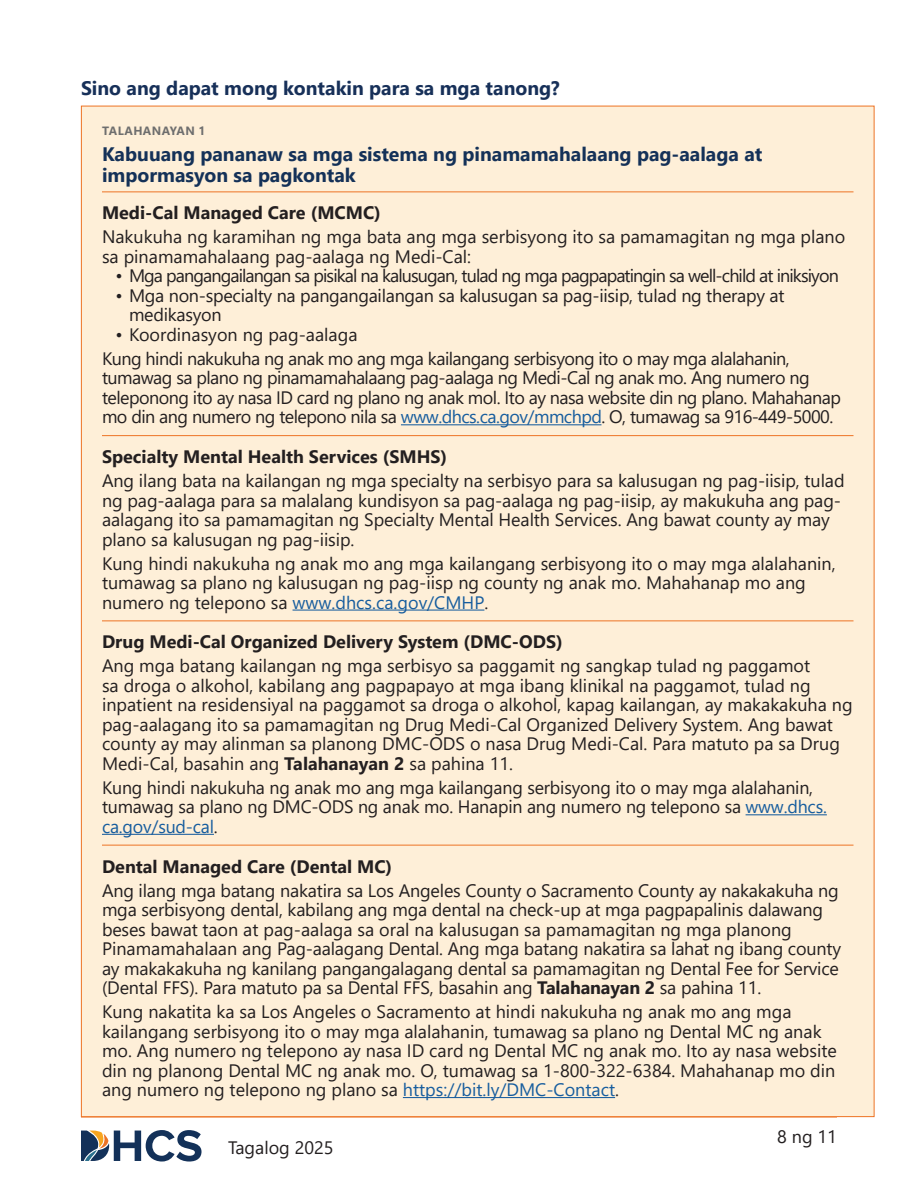
<style>
.page{position:relative;width:918px;height:1188px;background:#fff}
.page>*{position:absolute;margin:0;border:0;box-sizing:border-box;transform-origin:0 0}
.t1{font:700 19.5px/21px "Segoe UI";color:#143158}
.t2{font:700 19.5px "Segoe UI";color:#173059}
.t3{font:18px/19.5px "Segoe UI";letter-spacing:-.005em;color:#231f20}
.t4{font:18px/19.5px "Segoe UI";letter-spacing:-.03em;color:#231f20}
.t5{font:700 18px "Segoe UI";color:#231f20}
.t6{font:18px "Segoe UI";letter-spacing:-.05em;color:#231f20}
.H3-box_number{font:700 12px "Segoe UI";letter-spacing:.035em;color:#6e6e6e}
.s1{color:#175d9e}
.s2{font-weight:700}
</style>
<div class="page">
<hr style="left:81px;top:1116px;width:756px;height:2px;background:#ed7325">
<svg style="left:81px;top:1130px;width:121px;height:32px"></svg>
<div style="left:81px;top:106px;width:793px;height:1011px;background:#feefd8"></div>
<hr style="left:102px;top:192px;width:752px;height:1px;background:#ed7325">
<hr style="left:401px;top:424px;width:200px;height:1px;background:#175d9e">
<hr style="left:102px;top:435px;width:752px;height:1px;background:#ed7325">
<hr style="left:293px;top:610px;width:191px;height:1px;background:#175d9e">
<hr style="left:102px;top:621px;width:752px;height:1px;background:#ed7325">
<hr style="left:746px;top:814px;width:81px;height:1px;background:#175d9e">
<hr style="left:102px;top:834px;width:112px;height:1px;background:#175d9e">
<hr style="left:102px;top:845px;width:752px;height:1px;background:#ed7325">
<hr style="left:403px;top:1097px;width:212px;height:1px;background:#175d9e">
<h3 class="t2" style="left:81px;top:70px;width:480px">Sino ang dapat mong kontakin para sa mga tanong?</h3>
<p class="H3-box_number" style="left:102px;top:120px;width:105px">TALAHANAYAN 1</p>
<h3 class="t1" style="left:102px;top:142px;width:662px">Kabuuang pananaw sa mga sistema ng pinamamahalaang pag-aalaga at impormasyon sa pagkontak</h3>
<p class="t5" style="left:102px;top:196px;width:280px">Medi-Cal Managed Care (MCMC)</p>
<p class="t3" style="left:102px;top:226px;width:745px">Nakukuha ng karamihan ng mga bata ang mga serbisyong ito sa pamamagitan ng mga plano sa pinamamahalaang pag-aalaga ng Medi-Cal:</p>
<p class="t6" style="left:116px;top:259px;width:725px">• Mga pangangailangan sa pisikal na kalusugan, tulad ng mga pagpapatingin sa well-child at iniksiyon</p>
<p class="t3" style="left:129px;top:284px;width:657px;text-indent:-14px">• Mga non-specialty na pangangailangan sa kalusugan sa pag-iisip, tulad ng therapy at medikasyon</p>
<p class="t3" style="left:116px;top:323px;width:244px">• Koordinasyon ng pag-aalaga</p>
<p class="t4" style="left:102px;top:347px;width:740px">Kung hindi nakukuha ng anak mo ang mga kailangang serbisyong ito o may mga alalahanin, tumawag sa plano ng pinamamahalaang pag-aalaga ng Medi-Cal ng anak mo. Ang numero ng teleponong ito ay nasa ID card ng plano ng anak mol. Ito ay nasa website din ng plano. Mahahanap mo din ang numero ng telepono nila sa <span class="s1">www.dhcs.ca.gov/mmchpd</span>. O, tumawag sa 916-449-5000.</p>
<p class="t5" style="left:102px;top:440px;width:347px">Specialty Mental Health Services (SMHS)</p>
<p class="t3" style="left:102px;top:469px;width:744px">Ang ilang bata na kailangan ng mga specialty na serbisyo para sa kalusugan ng pag-iisip, tulad ng pag-aalaga para sa malalang kundisyon sa pag-aalaga ng pag-iisip, ay makukuha ang pag&shy;aalagang ito sa pamamagitan ng Specialty Mental Health Services. Ang bawat county ay may plano sa kalusugan ng pag-iisip.</p>
<p class="t3" style="left:102px;top:552px;width:735px">Kung hindi nakukuha ng anak mo ang mga kailangang serbisyong ito o may mga alalahanin, tumawag sa plano ng kalusugan ng pag-iisp ng county ng anak mo. Mahahanap mo ang numero ng telepono sa <span class="s1">www.dhcs.ca.gov/CMHP</span>.</p>
<p class="t5" style="left:102px;top:625px;width:462px">Drug Medi-Cal Organized Delivery System (DMC-ODS)</p>
<p class="t3" style="left:102px;top:655px;width:752px">Ang mga batang kailangan ng mga serbisyo sa paggamit ng sangkap tulad ng paggamot<br>sa droga o alkohol, kabilang ang pagpapayo at mga ibang klinikal na paggamot, tulad ng inpatient na residensiyal na paggamot sa droga o alkohol, kapag kailangan, ay makakakuha ng pag-aalagang ito sa pamamagitan ng Drug Medi-Cal Organized Delivery System. Ang bawat county ay may alinman sa planong DMC-ODS o nasa Drug Medi-Cal. Para matuto pa sa Drug Medi-Cal, basahin ang <span class="s2">Talahanayan 2</span> sa pahina 11.</p>
<p class="t3" style="left:102px;top:776px;width:726px">Kung hindi nakukuha ng anak mo ang mga kailangang serbisyong ito o may mga alalahanin, tumawag sa plano ng DMC-ODS ng anak mo. Hanapin ang numero ng telepono sa <span class="s1">www.dhcs. ca.gov/sud-cal</span>.</p>
<p class="t5" style="left:102px;top:849px;width:292px">Dental Managed Care (Dental MC)</p>
<p class="t3" style="left:102px;top:879px;width:741px">Ang ilang mga batang nakatira sa Los Angeles County o Sacramento County ay nakakakuha ng mga serbisyong dental, kabilang ang mga dental na check-up at mga pagpapalinis dalawang beses bawat taon at pag-aalaga sa oral na kalusugan sa pamamagitan ng mga planong Pinamamahalaan ang Pag-aalagang Dental. Ang mga batang nakatira sa lahat ng ibang county ay makakakuha ng kanilang pangangalagang dental sa pamamagitan ng Dental Fee for Service (Dental FFS). Para matuto pa sa Dental FFS, basahin ang <span class="s2">Talahanayan 2</span> sa pahina 11.</p>
<p class="t3" style="left:102px;top:1000px;width:737px">Kung nakatita ka sa Los Angeles o Sacramento at hindi nakukuha ng anak mo ang mga kailangang serbisyong ito o may mga alalahanin, tumawag sa plano ng Dental MC ng anak mo. Ang numero ng telepono ay nasa ID card ng Dental MC ng anak mo. Ito ay nasa website din ng planong Dental MC ng anak mo. O, tumawag sa 1-800-322-6384. Mahahanap mo din ang numero ng telepono ng plano sa <span class="s1">https://bit.ly/DMC-Contact</span>.</p>
<p class="t3" style="left:228px;top:1137px;width:107px">Tagalog 2025</p>
<p class="t3" style="left:777px;top:1125px;width:61px">8 ng 11</p>
</div>
